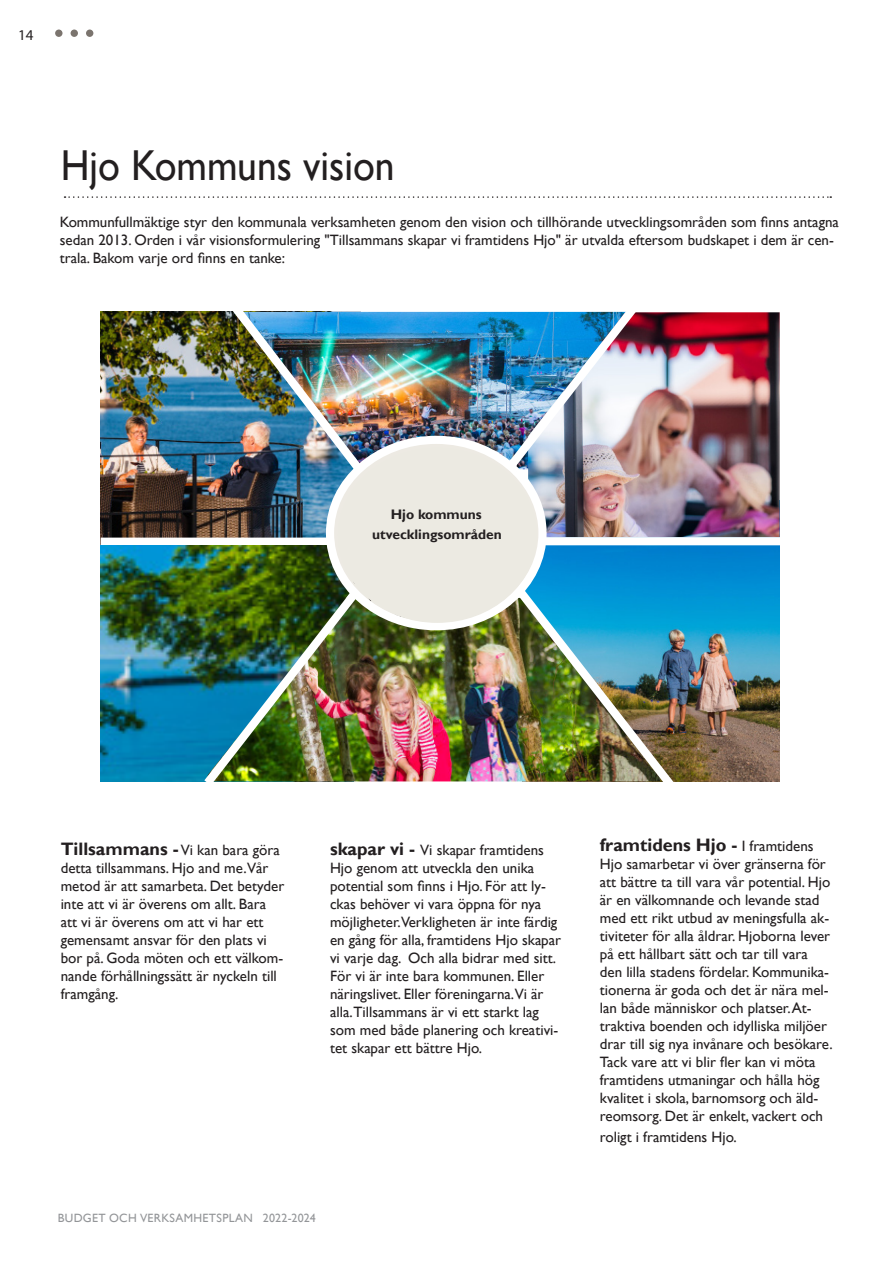
<style>
.page{position:relative;width:893px;height:1263px;background:#fff}
.page>*{position:absolute;margin:0;border:0;box-sizing:border-box;transform-origin:0 0}
.Överrubrik_Gill_Sans{font:43.2px "Gill Sans";color:#231f20;scale:.92 1}
.Rubrik{font:700 18px "Gill Sans";color:#231f20}
.Rubrik-2{font:15px/18px "Gill Sans";color:#231f20}
.t1{font:15px "Myriad Pro";color:#231f20}
.t2{font:14.25px "Gill Sans";color:#231f20}
.Mål{font:700 13.8px "Gill Sans";color:#231f20}
.t3{font:12px "Gill Sans";letter-spacing:.025em;color:#939598}
.s1{font-weight:700;font-size:18px}
.s2{font-weight:400;font-size:15px}
</style>
<div class="page">
<div style="left:55px;top:30px;width:8px;height:7px;background:#7b746e;border-radius:50%"></div>
<div style="left:86px;top:30px;width:7px;height:7px;background:#7b746e;border-radius:50%"></div>
<div style="left:71px;top:30px;width:7px;height:7px;background:#7b746e;border-radius:50%"></div>
<svg style="left:65px;top:196px;width:766px;height:2px"></svg>
<img style="left:689px;top:545px;width:91px;height:236px">
<img style="left:101px;top:312px;width:95px;height:226px">
<img style="left:101px;top:546px;width:95px;height:235px">
<img style="left:689px;top:312px;width:91px;height:225px">
<img style="left:196px;top:311px;width:493px;height:471px">
<div style="left:338px;top:448px;width:199px;height:175px;background:#eceae2;border-radius:50%"></div>
<p class="t1" style="left:18px;top:25px;width:17px">14</p>
<p class="Överrubrik_Gill_Sans" style="left:61px;top:141px;width:365px">Hjo Kommuns vision</p>
<p class="Rubrik-2" style="left:60px;top:213px;width:781px">Kommunfullmäktige styr den kommunala verksamheten genom den vision och tillhörande utvecklingsområden som finns antagna sedan 2013. Orden i vår visionsformulering "Tillsammans skapar vi framtidens Hjo" är utvalda eftersom budskapet i dem är cen&shy;trala. Bakom varje ord finns en tanke:</p>
<p class="Mål" style="left:391px;top:506px;width:92px">Hjo kommuns</p>
<p class="Mål" style="left:372px;top:526px;width:131px">utvecklingsområden</p>
<p class="t2" style="left:351px;top:519px;width:171px">Vi valde ut sex områden som</p>
<p class="Rubrik-2" style="left:61px;top:842px;width:225px"><span class="s1">Tillsammans -</span> Vi kan bara göra detta tillsammans. Hjo and me.Vår metod är att samarbeta. Det betyder inte att vi är överens om allt. Bara att vi är överens om att vi har ett gemensamt ansvar för den plats vi bor på. Goda möten och ett välkom&shy;nande förhållningssätt är nyckeln till framgång.</p>
<p class="Rubrik-2" style="left:330px;top:842px;width:233px"><span class="s1">skapar vi -</span> Vi skapar framtidens Hjo genom att utveckla den unika potential som finns i Hjo. För att ly&shy;ckas behöver vi vara öppna för nya möjligheter.Verkligheten är inte färdig en gång för alla, framtidens Hjo skapar vi varje dag. Och alla bidrar med sitt.<br>För vi är inte bara kommunen. Eller näringslivet. Eller föreningarna.Vi är alla.Tillsammans är vi ett starkt lag som med både planering och kreativi&shy;tet skapar ett bättre Hjo.</p>
<p class="Rubrik" style="left:600px;top:834px;width:215px">framtidens Hjo - <span class="s2">I framtidens</span></p>
<p class="Rubrik-2" style="left:600px;top:855px;width:234px">Hjo samarbetar vi över gränserna för att bättre ta till vara vår potential. Hjo är en välkomnande och levande stad med ett rikt utbud av meningsfulla ak&shy;tiviteter för alla åldrar. Hjoborna lever på ett hållbart sätt och tar till vara den lilla stadens fördelar. Kommunika&shy;tionerna är goda och det är nära mel&shy;lan både människor och platser. At&shy;traktiva boenden och idylliska miljöer drar till sig nya invånare och besökare.<br>Tack vare att vi blir fler kan vi möta framtidens utmaningar och hålla hög kvalitet i skola, barnomsorg och äld&shy;reomsorg. Det är enkelt, vackert och</p>
<p class="Rubrik-2" style="left:600px;top:1128px;width:138px">roligt i framtidens Hjo.</p>
<p class="t3" style="left:58px;top:1211px;width:259px">BUDGET OCH VERKSAMHETSPLAN 2022-2024</p>
</div>
